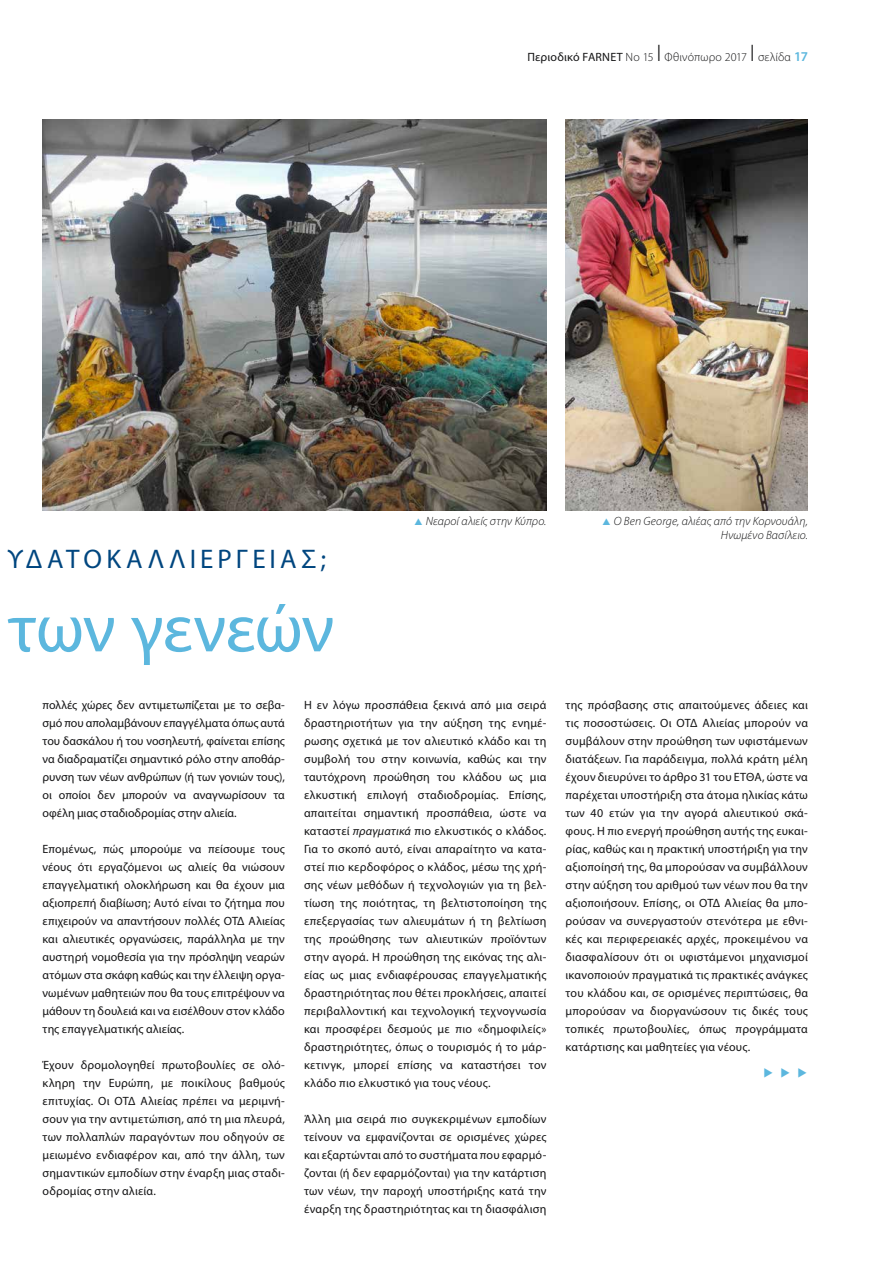
<style>
.page{position:relative;width:893px;height:1263px;background:#fff}
.page>*{position:absolute;margin:0;border:0;box-sizing:border-box;transform-origin:0 0}
.t1{font:69px "Myriad Pro";letter-spacing:-.01em;color:#5cb7de}
.t2{font:27px "Myriad Pro";letter-spacing:.155em;color:#00467f}
.t3{font:15px "Apple Symbols";color:#5cb7de}
.t4{font:12px/18px "Myriad Pro";letter-spacing:.015em;color:#141415;text-align:justify}
.t5{font:italic 300 12px/13.5px "Myriad Pro";letter-spacing:.01em;color:#141415;text-align:right}
.t6{font:300 12px "Myriad Pro";letter-spacing:.015em;color:#141415}
.s1{font-weight:400}
.s2{font-size:24px}
.s3{font-weight:600;font-size:13.5px;color:#5cb7de}
.s4{color:#5cb7de}
.s5{font-style:italic}
</style>
<div class="page">
<img style="left:43px;top:119px;width:503px;height:391px">
<img style="left:566px;top:119px;width:242px;height:391px">
<p class="t6" style="left:527px;top:50px;width:282px"><span class="s1">Περιοδικό FARNET</span> No 15 <span class="s2">I</span> Φθινόπωρο 2017 <span class="s2">I</span> σελίδα <span class="s3">17</span></p>
<h2 class="t2" style="left:8px;top:542px;width:320px">ΥΔΑΤΟΚΑΛΛΙΈΡΓΕΙΑΣ;</h2>
<h1 class="t1" style="left:8px;top:586px;width:328px">των γενεών</h1>
<p class="t5" style="left:413px;top:515px;width:134px"><span class="s4">▲</span> Νεαροί αλιείς στην Κύπρο.</p>
<p class="t4" style="left:43px;top:695px;width:244px">πολλές χώρες δεν αντιμετωπίζεται με το σεβα&shy;σμό που απολαμβάνουν επαγγέλματα όπως αυτά του δασκάλου ή του νοσηλευτή, φαίνεται επίσης να διαδραματίζει σημαντικό ρόλο στην αποθάρ&shy;ρυνση των νέων ανθρώπων (ή των γονιών τους), οι οποίοι δεν μπορούν να αναγνωρίσουν τα οφέλη μιας σταδιοδρομίας στην αλιεία.</p>
<p class="t4" style="left:43px;top:839px;width:244px">Επομένως, πώς μπορούμε να πείσουμε τους νέους ότι εργαζόμενοι ως αλιείς θα νιώσουν επαγγελματική ολοκλήρωση και θα έχουν μια αξιοπρεπή διαβίωση; Αυτό είναι το ζήτημα που επιχειρούν να απαντήσουν πολλές ΟΤΔ Αλιείας και αλιευτικές οργανώσεις, παράλληλα με την αυστηρή νομοθεσία για την πρόσληψη νεαρών ατόμων στα σκάφη καθώς και την έλλειψη οργα&shy;νωμένων μαθητειών που θα τους επιτρέψουν να μάθουν τη δουλειά και να εισέλθουν στον κλάδο της επαγγελματικής αλιείας.</p>
<p class="t4" style="left:43px;top:1055px;width:244px">Έχουν δρομολογηθεί πρωτοβουλίες σε ολό&shy;κληρη την Ευρώπη, με ποικίλους βαθμούς επιτυχίας. Οι ΟΤΔ Αλιείας πρέπει να μεριμνή&shy;σουν για την αντιμετώπιση, από τη μια πλευρά, των πολλαπλών παραγόντων που οδηγούν σε μειωμένο ενδιαφέρον και, από την άλλη, των σημαντικών εμποδίων στην έναρξη μιας σταδι&shy;οδρομίας στην αλιεία.</p>
<p class="t4" style="left:304px;top:695px;width:244px">Η εν λόγω προσπάθεια ξεκινά από μια σειρά δραστηριοτήτων για την αύξηση της ενημέ&shy;ρωσης σχετικά με τον αλιευτικό κλάδο και τη συμβολή του στην κοινωνία, καθώς και την ταυτόχρονη προώθηση του κλάδου ως μια ελκυστική επιλογή σταδιοδρομίας. Επίσης, απαιτείται σημαντική προσπάθεια, ώστε να καταστεί <span class="s5">πραγματικά</span> πιο ελκυστικός ο κλάδος.<br>Για το σκοπό αυτό, είναι απαραίτητο να κατα&shy;στεί πιο κερδοφόρος ο κλάδος, μέσω της χρή&shy;σης νέων μεθόδων ή τεχνολογιών για τη βελ&shy;τίωση της ποιότητας, τη βελτιστοποίηση της επεξεργασίας των αλιευμάτων ή τη βελτίωση της προώθησης των αλιευτικών προϊόντων στην αγορά. Η προώθηση της εικόνας της αλι&shy;είας ως μιας ενδιαφέρουσας επαγγελματικής δραστηριότητας που θέτει προκλήσεις, απαιτεί περιβαλλοντική και τεχνολογική τεχνογνωσία και προσφέρει δεσμούς με πιο «δημοφιλείς» δραστηριότητες, όπως ο τουρισμός ή το μάρ&shy;κετινγκ, μπορεί επίσης να καταστήσει τον κλάδο πιο ελκυστικό για τους νέους.</p>
<p class="t4" style="left:304px;top:1109px;width:244px">Άλλη μια σειρά πιο συγκεκριμένων εμποδίων τείνουν να εμφανίζονται σε ορισμένες χώρες και εξαρτώνται από το συστήματα που εφαρμό&shy;ζονται (ή δεν εφαρμόζονται) για την κατάρτιση των νέων, την παροχή υποστήριξης κατά την έναρξη της δραστηριότητας και τη διασφάλιση</p>
<p class="t5" style="left:601px;top:515px;width:208px"><span class="s4">▲</span> Ο Ben George, αλιέας από την Κορνουάλη,<br>Ηνωμένο Βασίλειο.</p>
<p class="t4" style="left:565px;top:695px;width:244px">της πρόσβασης στις απαιτούμενες άδειες και τις ποσοστώσεις. Οι ΟΤΔ Αλιείας μπορούν να συμβάλουν στην προώθηση των υφιστάμενων διατάξεων. Για παράδειγμα, πολλά κράτη μέλη έχουν διευρύνει το άρθρο 31 του ΕΤΘΑ, ώστε να παρέχεται υποστήριξη στα άτομα ηλικίας κάτω των 40 ετών για την αγορά αλιευτικού σκά&shy;φους. Η πιο ενεργή προώθηση αυτής της ευκαι&shy;ρίας, καθώς και η πρακτική υποστήριξη για την αξιοποίησή της, θα μπορούσαν να συμβάλλουν στην αύξηση του αριθμού των νέων που θα την αξιοποιήσουν. Επίσης, οι ΟΤΔ Αλιείας θα μπο&shy;ρούσαν να συνεργαστούν στενότερα με εθνι&shy;κές και περιφερειακές αρχές, προκειμένου να διασφαλίσουν ότι οι υφιστάμενοι μηχανισμοί ικανοποιούν πραγματικά τις πρακτικές ανάγκες του κλάδου και, σε ορισμένες περιπτώσεις, θα μπορούσαν να διοργανώσουν τις δικές τους τοπικές πρωτοβουλίες, όπως προγράμματα κατάρτισης και μαθητείες για νέους.</p>
<p class="t3" style="left:763px;top:1063px;width:47px">▶ ▶ ▶</p>
</div>
